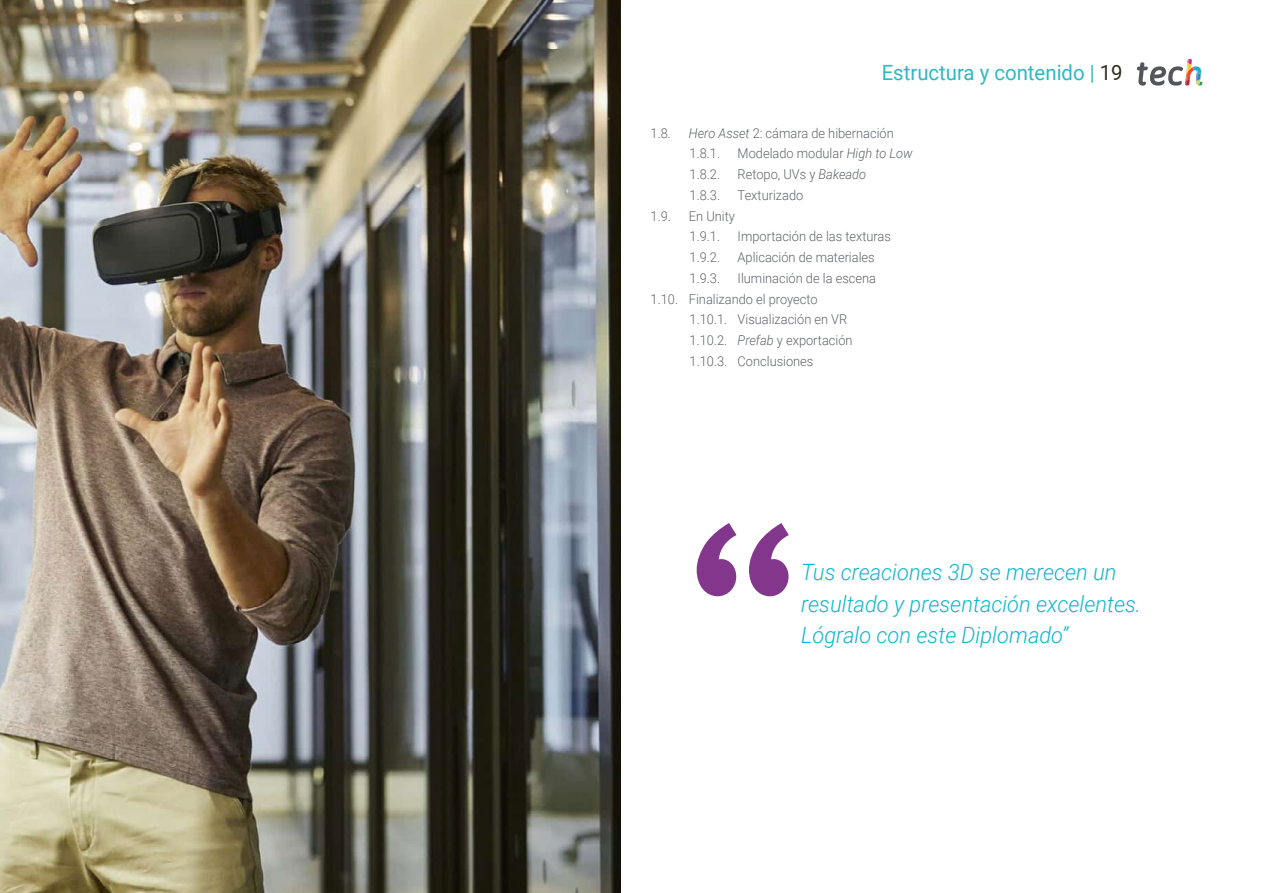
<style>
.page{position:relative;width:1263px;height:893px;background:#fff}
.page>*{position:absolute;margin:0;border:0;box-sizing:border-box;transform-origin:0 0}
.t1{font:italic 300 22.5px/31.5px "Roboto";color:#0fb6cf}
.t2{font:21px "Roboto";color:#2db8c5}
.t3{font:300 13.5px/20.7px "Roboto";color:#61646a;scale:.95 1}
.s1{color:#312e20}
.s2{font-style:italic}
</style>
<div class="page">
<svg style="left:1137px;top:59px;width:65px;height:27px"></svg>
<img style="left:0;top:0;width:621px;height:893px">
<svg style="left:697px;top:523px;width:92px;height:73px"></svg>
<h2 class="t2" style="left:882px;top:57px;width:242px">Estructura y contenido | <span class="s1">19</span></h2>
<p class="t3" style="left:651px;top:122px;width:23px">1.8.</p>
<p class="t3" style="left:689px;top:122px;width:217px"><span class="s2">Hero Asset</span> 2: cámara de hibernación<br>1.8.1.</p>
<p class="t3" style="left:738px;top:143px;width:186px">Modelado modular <span class="s2">High to Low</span></p>
<p class="t3" style="left:690px;top:164px;width:34px">1.8.2.</p>
<p class="t3" style="left:738px;top:164px;width:137px">Retopo, UVs y <span class="s2">Bakeado</span></p>
<p class="t3" style="left:690px;top:184px;width:34px">1.8.3.</p>
<p class="t3" style="left:738px;top:184px;width:71px">Texturizado</p>
<p class="t3" style="left:651px;top:205px;width:23px">1.9.</p>
<p class="t3" style="left:689px;top:205px;width:50px">En Unity<br>1.9.1.</p>
<p class="t3" style="left:738px;top:226px;width:163px">Importación de las texturas</p>
<p class="t3" style="left:690px;top:247px;width:34px">1.9.2.</p>
<p class="t3" style="left:738px;top:247px;width:146px">Aplicación de materiales</p>
<p class="t3" style="left:690px;top:267px;width:34px">1.9.3.</p>
<p class="t3" style="left:738px;top:267px;width:147px">Iluminación de la escena</p>
<p class="t3" style="left:651px;top:288px;width:177px">1.10. Finalizando el proyecto</p>
<p class="t3" style="left:690px;top:309px;width:168px">1.10.1. Visualización en VR</p>
<p class="t3" style="left:690px;top:330px;width:173px">1.10.2. <span class="s2">Prefab</span> y exportación</p>
<p class="t3" style="left:690px;top:350px;width:132px">1.10.3. Conclusiones</p>
<h1 class="t1" style="left:801px;top:556px;width:341px">Tus creaciones 3D se merecen un resultado y presentación excelentes.<br>Lógralo con este Diplomado”</h1>
</div>
